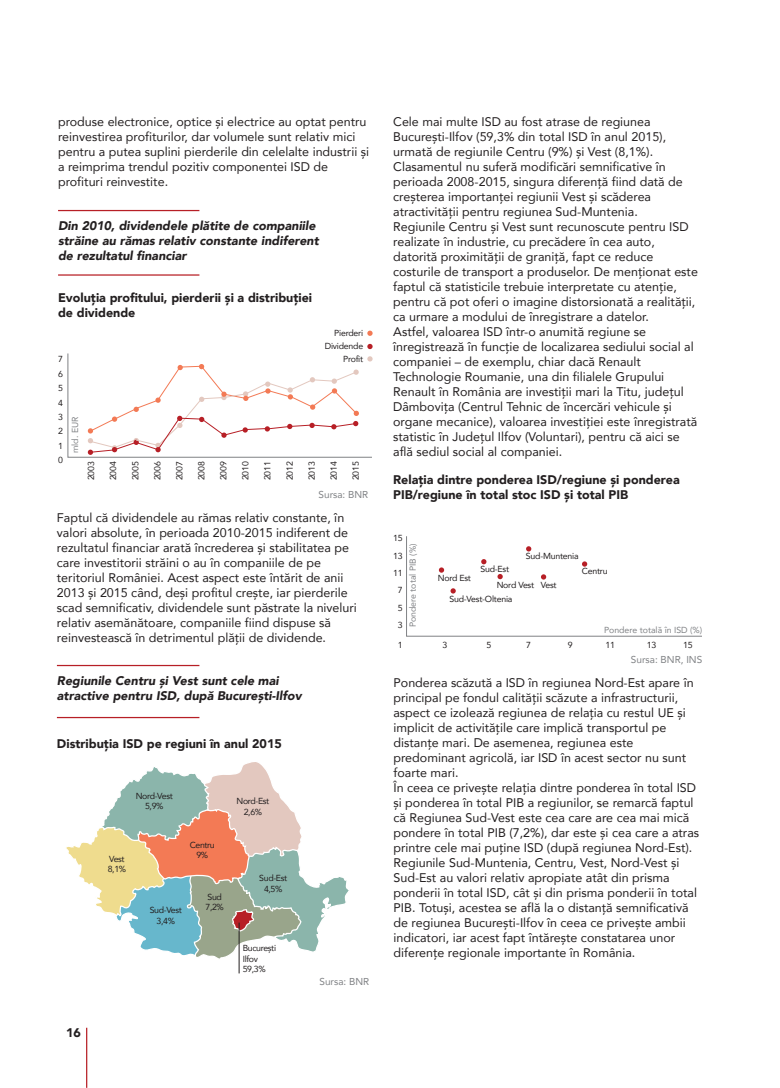
<style>
.page{position:relative;width:780px;height:1088px;background:#fff}
.page>*{position:absolute;margin:0;border:0;box-sizing:border-box;transform-origin:0 0}
.t1{font:12.5px/15px "Avenir";color:#231f20}
.t2{font:italic 900 12.5px/15px "Avenir";color:#231f20}
.t3{font:900 12.5px/15px "Avenir";color:#231f20}
.t4{font:10px "Avenir";color:#808285}
.t5{font:8.75px/14.4px "Avenir";letter-spacing:-.025em;color:#231f20;text-align:center}
.t6{font:8.75px "Avenir";color:#808285}
</style>
<div class="page">
<hr style="left:58px;top:210px;width:141px;height:1px;background:#b71f26">
<hr style="left:58px;top:274px;width:141px;height:2px;background:#b71f26">
<hr style="left:57px;top:665px;width:142px;height:1px;background:#b71f26">
<hr style="left:57px;top:717px;width:142px;height:1px;background:#b71f26">
<svg style="left:367px;top:331px;width:5px;height:5px"></svg>
<svg style="left:67px;top:344px;width:305px;height:114px"></svg>
<svg style="left:406px;top:536px;width:296px;height:101px"></svg>
<svg style="left:66px;top:762px;width:283px;height:199px"></svg>
<hr style="left:239px;top:922px;width:1px;height:51px;background:#231f20">
<hr style="left:86px;top:1028px;width:1px;height:60px;background:#b71f26">
<p class="t1" style="left:58px;top:114px;width:312px">produse electronice, optice și electrice au optat pentru reinvestirea profiturilor, dar volumele sunt relativ mici pentru a putea suplini pierderile din celelalte industrii și a reimprima trendul pozitiv componentei ISD de profituri reinvestite.</p>
<p class="t2" style="left:58px;top:218px;width:262px">Din 2010, dividendele plătite de companiile străine au rămas relativ constante indiferent de rezultatul financiar</p>
<p class="t3" style="left:58px;top:290px;width:256px">Evoluția profitului, pierderii și a distribuției de dividende</p>
<p class="t5" style="left:58px;top:352px;width:6px;text-align:justify">7<br>6<br>5<br>4<br>3<br>2<br>1<br>0</p>
<p class="t6" style="left:68px;top:453px;width:38px;rotate:-90deg">mld. EUR</p>
<p class="t5" style="left:84px;top:480px;width:20px;rotate:-90deg">2003</p>
<p class="t5" style="left:325px;top:326px;width:40px;line-height:12.9px;text-align:right">Pierderi<br>Dividende</p>
<p class="t5" style="left:343px;top:352px;width:22px">Profit</p>
<p class="t5" style="left:106px;top:480px;width:20px;rotate:-90deg">2004</p>
<p class="t5" style="left:128px;top:480px;width:20px;rotate:-90deg">2005</p>
<p class="t5" style="left:150px;top:480px;width:20px;rotate:-90deg">2006</p>
<p class="t5" style="left:172px;top:480px;width:20px;rotate:-90deg">2007</p>
<p class="t5" style="left:194px;top:480px;width:20px;rotate:-90deg">2008</p>
<p class="t5" style="left:216px;top:480px;width:20px;rotate:-90deg">2009</p>
<p class="t5" style="left:238px;top:480px;width:20px;rotate:-90deg">2010</p>
<p class="t5" style="left:260px;top:480px;width:20px;rotate:-90deg">2011</p>
<p class="t5" style="left:282px;top:480px;width:20px;rotate:-90deg">2012</p>
<p class="t5" style="left:304px;top:480px;width:20px;rotate:-90deg">2013</p>
<p class="t5" style="left:326px;top:480px;width:20px;rotate:-90deg">2014</p>
<p class="t5" style="left:348px;top:480px;width:20px;rotate:-90deg">2015</p>
<p class="t4" style="left:318px;top:486px;width:51px">Sursa: BNR</p>
<p class="t1" style="left:57px;top:510px;width:301px">Faptul că dividendele au rămas relativ constante, în valori absolute, în perioada 2010-2015 indiferent de rezultatul financiar arată încrederea și stabilitatea pe care investitorii străini o au în companiile de pe teritoriul României. Acest aspect este întărit de anii 2013 și 2015 când, deși profitul crește, iar pierderile scad semnificativ, dividendele sunt păstrate la niveluri relativ asemănătoare, companiile fiind dispuse să reinvestească în detrimentul plății de dividende.</p>
<p class="t2" style="left:57px;top:673px;width:246px">Regiunile Centru și Vest sunt cele mai atractive pentru ISD, după București-Ilfov</p>
<p class="t3" style="left:57px;top:736px;width:226px">Distribuția ISD pe regiuni în anul 2015</p>
<p class="t3" style="left:66px;top:1025px;width:16px">16</p>
<p class="t5" style="left:136px;top:790px;width:38px;line-height:10.5px">Nord-Vest<br>5,9%</p>
<p class="t5" style="left:190px;top:837px;width:27px">Centru</p>
<p class="t5" style="left:109px;top:851px;width:17px">Vest</p>
<p class="t5" style="left:196px;top:848px;width:13px">9%</p>
<p class="t5" style="left:108px;top:862px;width:20px">8,1%</p>
<p class="t5" style="left:150px;top:905px;width:34px;line-height:10.5px">Sud-Vest<br>3,4%</p>
<p class="t5" style="left:205px;top:891px;width:20px;line-height:10.5px;text-align:left">Sud<br>7,2%</p>
<p class="t5" style="left:236px;top:795px;width:34px;line-height:10.5px">Nord-Est<br>2,6%</p>
<p class="t5" style="left:259px;top:872px;width:29px;line-height:10.5px">Sud-Est<br>4,5%</p>
<p class="t5" style="left:243px;top:943px;width:35px;line-height:10.5px;text-align:left">București<br>Ilfov<br>59,3%</p>
<p class="t4" style="left:319px;top:974px;width:51px">Sursa: BNR</p>
<p class="t1" style="left:393px;top:114px;width:306px">Cele mai multe ISD au fost atrase de regiunea București-Ilfov (59,3% din total ISD în anul 2015), urmată de regiunile Centru (9%) și Vest (8,1%).<br>Clasamentul nu suferă modificări semnificative în perioada 2008-2015, singura diferență fiind dată de creșterea importanței regiunii Vest și scăderea atractivității pentru regiunea Sud-Muntenia.<br>Regiunile Centru și Vest sunt recunoscute pentru ISD realizate în industrie, cu precădere în cea auto, datorită proximității de graniță, fapt ce reduce costurile de transport a produselor. De menționat este faptul că statisticile trebuie interpretate cu atenție, pentru că pot oferi o imagine distorsionată a realității, ca urmare a modului de înregistrare a datelor.<br>Astfel, valoarea ISD într-o anumită regiune se înregistrează în funcție de localizarea sediului social al companiei – de exemplu, chiar dacă Renault Technologie Roumanie, una din filialele Grupului Renault în România are investiții mari la Titu, județul Dâmbovița (Centrul Tehnic de încercări vehicule și organe mecanice), valoarea investiției este înregistrată statistic în Județul Ilfov (Voluntari), pentru că aici se află sediul social al companiei.</p>
<p class="t3" style="left:393px;top:472px;width:288px">Relația dintre ponderea ISD/regiune și ponderea<br>PIB/regiune în total stoc ISD și total PIB</p>
<p class="t5" style="left:393px;top:529px;width:11px;line-height:17.5px;text-align:justify">15<br>13<br>11</p>
<p class="t6" style="left:405px;top:627px;width:85px;rotate:-90deg">Pondere total PIB (%)</p>
<p class="t5" style="left:526px;top:548px;width:54px">Sud-Muntenia</p>
<p class="t5" style="left:541px;top:577px;width:17px">Vest</p>
<p class="t5" style="left:480px;top:561px;width:30px">Sud-Est</p>
<p class="t5" style="left:582px;top:563px;width:27px">Centru</p>
<p class="t5" style="left:438px;top:571px;width:35px">Nord Est</p>
<p class="t5" style="left:449px;top:591px;width:65px">Sud-Vest-Oltenia</p>
<p class="t5" style="left:496px;top:577px;width:39px">Nord Vest</p>
<p class="t5" style="left:398px;top:581px;width:6px;line-height:17.5px;text-align:justify">7<br>5<br>3</p>
<p class="t5" style="left:398px;top:638px;width:6px">1</p>
<p class="t5" style="left:442px;top:638px;width:6px">3</p>
<p class="t5" style="left:486px;top:638px;width:6px">5</p>
<p class="t5" style="left:526px;top:638px;width:6px">7</p>
<p class="t5" style="left:568px;top:638px;width:6px">9</p>
<p class="t5" style="left:605px;top:638px;width:11px">11</p>
<p class="t5" style="left:647px;top:638px;width:11px">13</p>
<p class="t5" style="left:683px;top:638px;width:11px">15</p>
<p class="t6" style="left:604px;top:623px;width:100px">Pondere totală în ISD (%)</p>
<p class="t4" style="left:631px;top:651px;width:73px">Sursa: BNR, INS</p>
<p class="t1" style="left:393px;top:674px;width:307px">Ponderea scăzută a ISD în regiunea Nord-Est apare în principal pe fondul calității scăzute a infrastructurii, aspect ce izolează regiunea de relația cu restul UE și implicit de activitățile care implică transportul pe distanțe mari. De asemenea, regiunea este predominant agricolă, iar ISD în acest sector nu sunt foarte mari.<br>În ceea ce privește relația dintre ponderea în total ISD și ponderea în total PIB a regiunilor, se remarcă faptul că Regiunea Sud-Vest este cea care are cea mai mică pondere în total PIB (7,2%), dar este și cea care a atras printre cele mai puține ISD (după regiunea Nord-Est).<br>Regiunile Sud-Muntenia, Centru, Vest, Nord-Vest și Sud-Est au valori relativ apropiate atât din prisma ponderii în total ISD, cât și din prisma ponderii în total PIB. Totuși, acestea se află la o distanță semnificativă de regiunea București-Ilfov în ceea ce privește ambii indicatori, iar acest fapt întărește constatarea unor diferențe regionale importante în România.</p>
</div>
